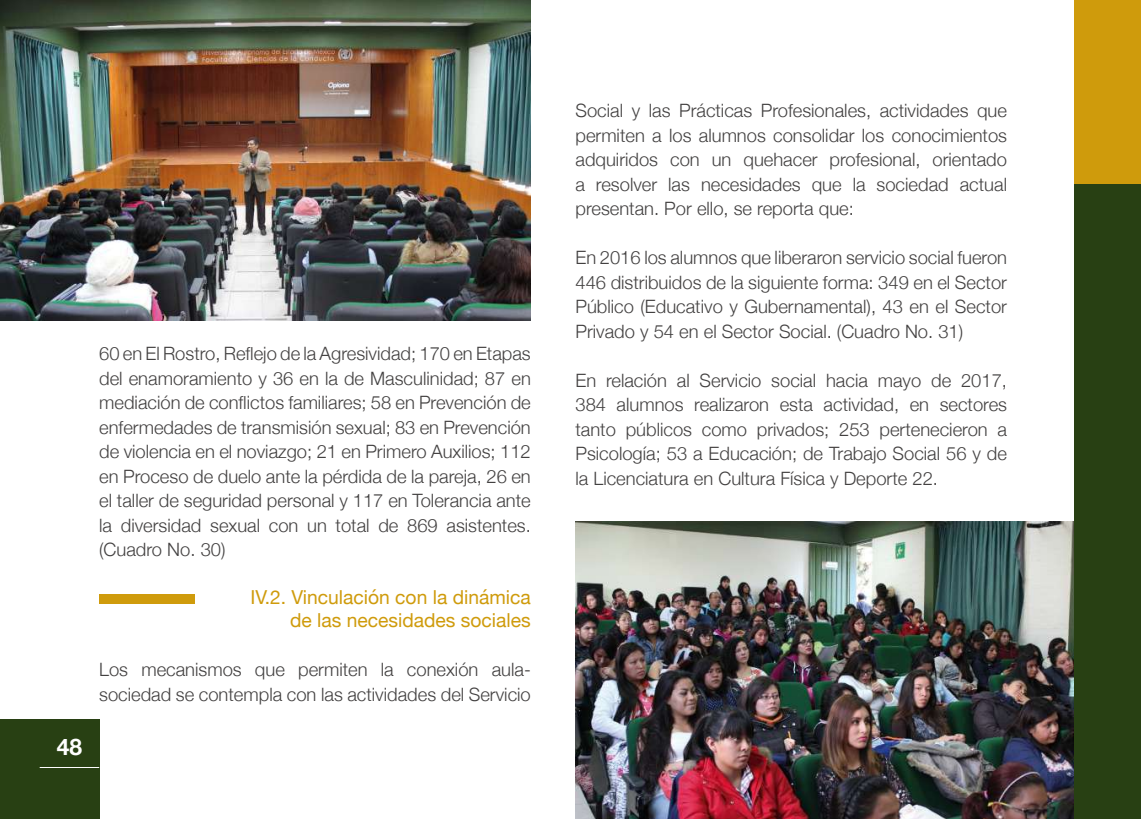
<style>
.page{position:relative;width:1141px;height:819px;background:#fff}
.page>*{position:absolute;margin:0;border:0;box-sizing:border-box;transform-origin:0 0}
.t1{font:700 22.75px "Helvetica Neue";color:#fff}
.t2{font:19.25px/23.1px "Helvetica Neue";color:#cf9b0c;text-align:right}
.t3{font:300 18.38px/24.5px "Helvetica Neue";color:#434141;text-align:justify}
</style>
<div class="page">
<div style="left:1075px;top:0;width:66px;height:819px;background:#284013"></div>
<div style="left:1075px;top:0;width:66px;height:184px;background:#cf9b0c"></div>
<div style="left:0;top:719px;width:99px;height:100px;background:#284013"></div>
<hr style="left:40px;top:767px;width:59px;height:1px;background:#fff">
<div style="left:99px;top:594px;width:95px;height:10px;background:#cf9b0c"></div>
<img style="left:0;top:0;width:531px;height:321px">
<img style="left:575px;top:521px;width:498px;height:298px">
<p class="t1" style="left:57px;top:728px;width:27px">48</p>
<p class="t3" style="left:99px;top:340px;width:433px">60 en El Rostro, Reflejo de la Agresividad; 170 en Etapas del enamoramiento y 36 en la de Masculinidad; 87 en mediación de conflictos familiares; 58 en Prevención de enfermedades de transmisión sexual; 83 en Prevención de violencia en el noviazgo; 21 en Primero Auxilios; 112 en Proceso de duelo ante la pérdida de la pareja, 26 en el taller de seguridad personal y 117 en Tolerancia ante la diversidad sexual con un total de 869 asistentes. (Cuadro No. 30)</p>
<p class="t2" style="left:251px;top:586px;width:282px">IV.2. Vinculación con la dinámica de las necesidades sociales</p>
<p class="t3" style="left:99px;top:656px;width:433px">Los mecanismos que permiten la conexión aula&shy;sociedad se contempla con las actividades del Servicio</p>
<p class="t3" style="left:575px;top:97px;width:433px">Social y las Prácticas Profesionales, actividades que permiten a los alumnos consolidar los conocimientos adquiridos con un quehacer profesional, orientado a resolver las necesidades que la sociedad actual presentan. Por ello, se reporta que:</p>
<p class="t3" style="left:575px;top:244px;width:433px">En 2016 los alumnos que liberaron servicio social fueron 446 distribuidos de la siguiente forma: 349 en el Sector Público (Educativo y Gubernamental), 43 en el Sector Privado y 54 en el Sector Social. (Cuadro No. 31)</p>
<p class="t3" style="left:575px;top:366px;width:433px">En relación al Servicio social hacia mayo de 2017, 384 alumnos realizaron esta actividad, en sectores tanto públicos como privados; 253 pertenecieron a Psicología; 53 a Educación; de Trabajo Social 56 y de la Licenciatura en Cultura Física y Deporte 22.</p>
</div>
